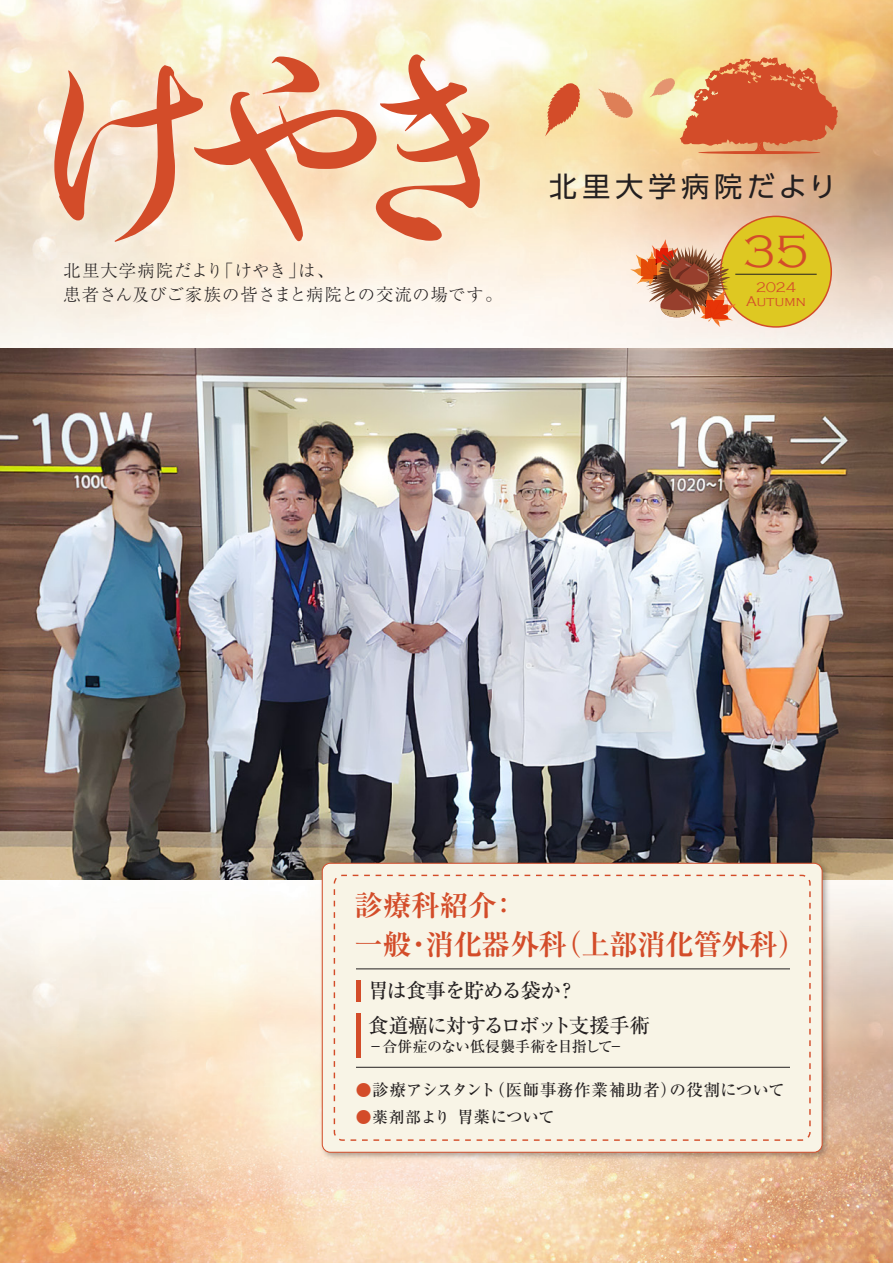
<style>
.page{position:relative;width:893px;height:1263px;background:#fff}
.page>*{position:absolute;margin:0;border:0;box-sizing:border-box;transform-origin:0 0}
.t1{font:228px "Hira Gyo Std N W4";color:#d34c29}
.t2{font:300 46.5px "Copperplate Gothic";color:#d34c29}
.t3{font:700 28.5px "Ryumin Pro";letter-spacing:-.01em;color:#d34c29}
.t4{font:27.75px "UD Shin Go Pro";letter-spacing:.185em;color:#231f20}
.t5{font:500 20.25px/35.1px "Ryumin Pro";letter-spacing:-.055em;color:#231f20}
.t6{font:300 17.25px/24px "Ryumin Pro";letter-spacing:.035em;color:#231f20}
.t7{font:500 16.5px "Ryumin Pro";color:#231f20}
.t8{font:500 16.5px "Ryumin Pro";letter-spacing:.04em;color:#231f20}
.t9{font:500 16.5px "Ryumin Pro";letter-spacing:-.08em;color:#231f20}
.t10{font:500 15px "Ryumin Pro";letter-spacing:-.045em;color:#231f20}
.t11{font:300 14.4px/13.8px "Copperplate Gothic";color:#d34c29;text-align:center}
.s1{font-size:15.75px;color:#d34c29}
.s2{font-size:15.75px}
</style>
<div class="page">
<img style="left:0;top:0;width:893px;height:1263px">
<img style="left:0;top:348px;width:893px;height:532px">
<div style="left:721px;top:216px;width:110px;height:111px;background:#dec822;border-radius:50%"></div>
<hr style="left:735px;top:274px;width:82px;height:1px;background:#231f20">
<svg style="left:630px;top:239px;width:105px;height:88px;background:#cb9674"></svg>
<img style="left:317px;top:858px;width:515px;height:304px">
<div style="left:322px;top:863px;width:500px;height:289px;background:#f8f4e6;border-radius:8px"></div>
<div style="left:322px;top:863px;width:500px;height:289px;border:1px solid #d34c29;border-radius:8px"></div>
<div style="left:334px;top:875px;width:477px;height:266px;border:1px dashed #d34c29;border-radius:8px"></div>
<hr style="left:356px;top:980px;width:4px;height:21px;background:#d34c29">
<hr style="left:356px;top:1013px;width:4px;height:44px;background:#d34c29">
<hr style="left:356px;top:968px;width:434px;height:1px;background:#231f20">
<hr style="left:356px;top:1067px;width:434px;height:1px;background:#231f20">
<img style="left:5px;top:27px;width:529px;height:261px">
<img style="left:9px;top:31px;width:521px;height:253px">
<hr style="left:698px;top:151px;width:122px;height:3px;background:#d34c29;border-radius:50%">
<svg style="left:649px;top:57px;width:190px;height:96px;background:#e08959"></svg>
<svg style="left:598px;top:89px;width:35px;height:29px"></svg>
<svg style="left:545px;top:83px;width:35px;height:53px;background:#e49666"></svg>
<h1 class="t1" style="left:13px;top:-19px;width:537px">けやき</h1>
<p class="t6" style="left:63px;top:257px;width:441px">北里大学病院だより<br>患者さん及びご家族の皆さまと病院との交流の場です。</p>
<p class="t6" style="left:216px;top:257px;width:119px">「けやき は」 、</p>
<h3 class="t4" style="left:549px;top:164px;width:288px">北里大学病院だより</h3>
<h2 class="t2" style="left:742px;top:226px;width:68px">35</h2>
<p class="t11" style="left:746px;top:281px;width:61px">2024<br>Autumn</p>
<h3 class="t3" style="left:354px;top:883px;width:144px">診療科紹介</h3>
<h3 class="t3" style="left:490px;top:883px;width:30px">：</h3>
<h3 class="t3" style="left:553px;top:922px;width:255px">（上部消化管外科(</h3>
<h3 class="t3" style="left:426px;top:922px;width:143px">消化器外科</h3>
<h3 class="t3" style="left:354px;top:922px;width:59px">一般</h3>
<h3 class="t3" style="left:404px;top:922px;width:30px">・</h3>
<p class="t5" style="left:368px;top:971px;width:283px">胃は食事を貯める袋か<br>食道癌に対するロボット支援手術</p>
<p class="t10" style="left:608px;top:1035px;width:16px">－</p>
<p class="t5" style="left:557px;top:971px;width:22px">?</p>
<p class="t10" style="left:368px;top:1035px;width:246px">－合併症のない低侵襲手術を目指して</p>
<p class="t8" style="left:489px;top:1077px;width:190px">（医師事務作業補助者）</p>
<p class="t7" style="left:669px;top:1077px;width:117px">の役割について</p>
<p class="t9" style="left:356px;top:1077px;width:142px"><span class="s1">●</span>診療アシスタント</p>
<p class="t7" style="left:356px;top:1104px;width:200px"><span class="s1">●</span><span class="s2">薬剤部より</span>胃薬について</p>
</div>
